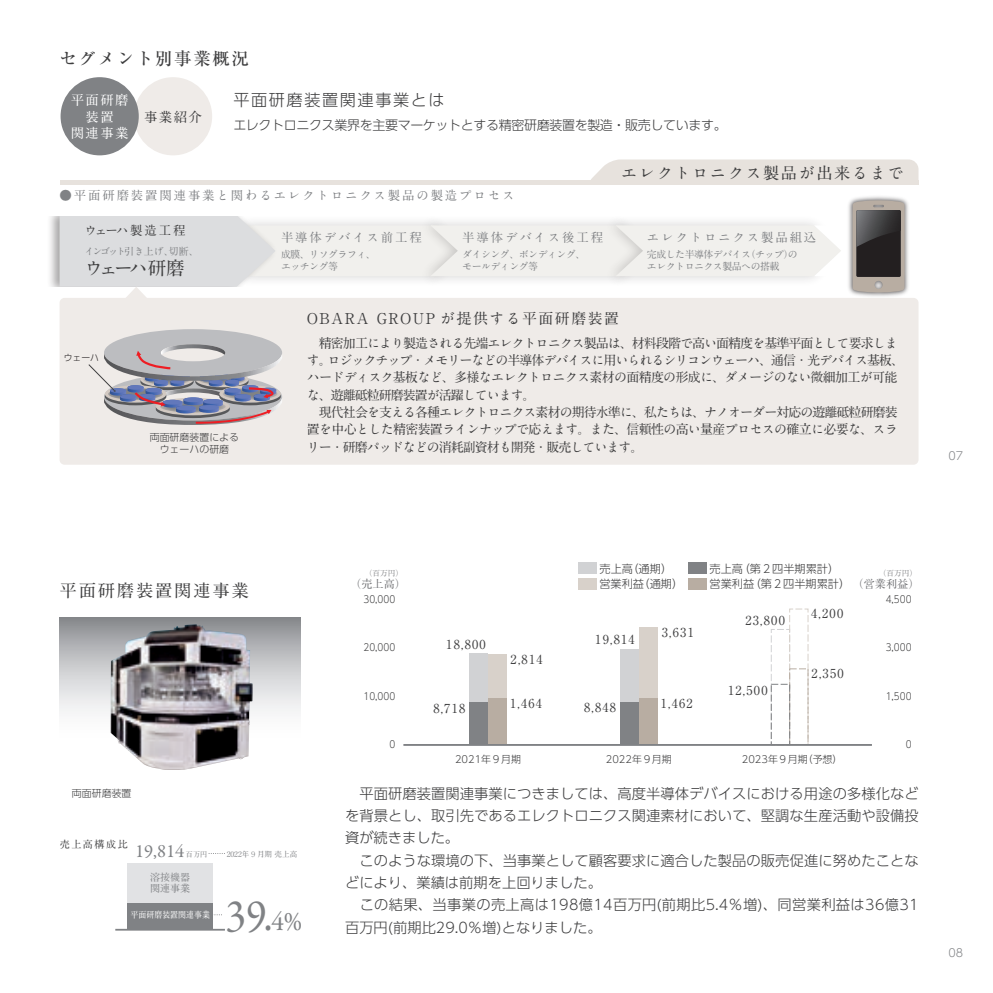
<style>
.page{position:relative;width:993px;height:993px;background:#fff}
.page>*{position:absolute;margin:0;border:0;box-sizing:border-box;transform-origin:0 0}
.t1{font:45.5px "Garamond Premr Pro";color:#808285;scale:.94 1}
.t2{font:700 18.55px "A1 Mincho Std";letter-spacing:-.2em;color:#3e3e3f}
.t3{font:18.55px "Garamond Premr Pro";color:#808285}
.t4{font:500 17.32px "Ryumin Pro";letter-spacing:.1em;color:#3e3e3f}
.t5{font:700 17.32px "A1 Mincho Std";letter-spacing:.1em;color:#3e3e3f}
.t6{font:700 16.1px "A1 Mincho Std";letter-spacing:.1em;color:#3e3e3f}
.t7{font:300 16.1px "UD Shin Go Pro";letter-spacing:.1em;color:#3e3e3f}
.t8{font:700 14.88px "A1 Mincho Std";letter-spacing:.1em;color:#3e3e3f}
.t9{font:300 14.17px/22.4px "UD Shin Go Pro";letter-spacing:.005em;color:#3e3e3f}
.t10{font:700 13.47px/16.8px "A1 Mincho Std";letter-spacing:.1em;color:#fff;text-align:center}
.t11{font:700 13.47px "A1 Mincho Std";color:#3e3e3f}
.t12{font:700 12.95px/17.3px "A1 Mincho Std";letter-spacing:-.075em;color:#3e3e3f}
.t13{font:300 12.95px "UD Shin Go Pro";letter-spacing:-.03em;color:#3e3e3f}
.t14{font:700 12.42px "A1 Mincho Std";letter-spacing:.15em;color:#808285}
.t15{font:12.42px "Ryumin Pro";letter-spacing:.1em;color:#3e3e3f}
.t16{font:700 12.42px "A1 Mincho Std";letter-spacing:.15em;color:#3e3e3f}
.t17{font:300 11.2px/15.8px "UD Shin Go Pro";color:#3e3e3f}
.t18{font:11.2px "Ryumin Pro";color:#6c6d70}
.t19{font:300 11.2px "UD Shin Go Pro";color:#808285}
.t20{font:700 10.15px/10.8px "A1 Mincho Std";color:#808285}
.t21{font:700 10.15px "A1 Mincho Std";letter-spacing:.15em;color:#3e3e3f}
.t22{font:700 9.97px/11.2px "A1 Mincho Std";letter-spacing:-.05em;color:#808285}
.t23{font:300 9.97px/12.4px "UD Shin Go Pro";color:#3e3e3f;text-align:center}
.t24{font:300 9.97px "UD Shin Go Pro";color:#3e3e3f;scale:.9 1}
.t25{font:700 9.97px "A1 Mincho Std";letter-spacing:-.2em;color:#808285}
.t26{font:700 8.75px "A1 Mincho Std";color:#fff;scale:.9 1}
.t27{font:300 8.75px "UD Shin Go Pro";color:#231f20}
.t28{font:300 7.7px "Ryumin Pro";color:#6c6d70}
.t29{font:700 7.52px "A1 Mincho Std";color:#808285}
.t30{font:700 7px "A1 Mincho Std";color:#808285}
.s1{font-size:27.12px}
.s2{font-family:"Ryumin Pro";font-weight:400;color:#6c6d70}
</style>
<div class="page">
<svg style="left:591px;top:159px;width:327px;height:21px"></svg>
<div style="left:60px;top:180px;width:858px;height:5px;background:#e7e2dd"></div>
<div style="left:134px;top:77px;width:78px;height:78px;background:#efebe8;border-radius:50%"></div>
<div style="left:61px;top:77px;width:78px;height:78px;background:#808285;border-radius:50%"></div>
<div style="left:46px;top:207px;width:232px;height:88px;background:#231f20;opacity:.4"></div>
<img style="left:852px;top:196px;width:57px;height:98px">
<div style="left:31px;top:195px;width:233px;height:20px;background:#fff"></div>
<div style="left:31px;top:286px;width:233px;height:13px;background:#fff"></div>
<div style="left:60px;top:298px;width:858px;height:166px;background:#efebe8;border-radius:5px"></div>
<svg style="left:88px;top:329px;width:194px;height:96px"></svg>
<svg style="left:60px;top:200px;width:844px;height:101px"></svg>
<div style="left:577px;top:562px;width:19px;height:12px;background:#d1d2d4"></div>
<div style="left:577px;top:578px;width:19px;height:12px;background:#d8d1ca"></div>
<div style="left:687px;top:562px;width:19px;height:12px;background:#808285"></div>
<div style="left:687px;top:578px;width:19px;height:12px;background:#b8ada2"></div>
<svg style="left:771px;top:608px;width:37px;height:134px"></svg>
<div style="left:788px;top:668px;width:20px;height:76px;border:1px dashed #b8ada2"></div>
<div style="left:770px;top:683px;width:19px;height:62px;border:1px dashed #808285"></div>
<div style="left:620px;top:648px;width:18px;height:96px;background:#d1d2d4"></div>
<div style="left:638px;top:627px;width:19px;height:117px;background:#d8d1ca"></div>
<div style="left:638px;top:697px;width:19px;height:47px;background:#b8ada2"></div>
<div style="left:620px;top:701px;width:18px;height:43px;background:#808285"></div>
<div style="left:469px;top:653px;width:19px;height:91px;background:#d1d2d4"></div>
<div style="left:488px;top:653px;width:18px;height:91px;background:#d8d1ca"></div>
<div style="left:488px;top:697px;width:18px;height:47px;background:#b8ada2"></div>
<div style="left:469px;top:702px;width:19px;height:42px;background:#808285"></div>
<hr style="left:403px;top:743px;width:468px;height:2px;background:#808285">
<div style="left:127px;top:862px;width:86px;height:67px;background:#e1e2e4"></div>
<div style="left:127px;top:903px;width:86px;height:26px;background:#808285"></div>
<hr style="left:115px;top:928px;width:110px;height:2px;background:#808285">
<svg style="left:60px;top:617px;width:241px;height:153px"></svg>
<img style="left:111px;top:624px;width:142px;height:145px">
<h3 class="t4" style="left:60px;top:45px;width:191px">セグメント別事業概況</h3>
<p class="t10" style="left:71px;top:89px;width:59px">平面研磨装置<br>関連事業</p>
<p class="t11" style="left:144px;top:105px;width:59px">事業紹介</p>
<p class="t7" style="left:233px;top:87px;width:213px">平面研磨装置関連事業とは</p>
<p class="t13" style="left:233px;top:115px;width:494px">エレクトロニクス業界を主要マーケットとする精密研磨装置を製造・販売しています。</p>
<p class="t6" style="left:621px;top:159px;width:284px">エレクトロニクス製品が出来るまで</p>
<p class="t14" style="left:60px;top:185px;width:456px">●平面研磨装置関連事業と関わるエレクトロニクス製品の製造プロセス</p>
<p class="t16" style="left:84px;top:220px;width:103px">ウェーハ製造工程</p>
<p class="t25" style="left:84px;top:243px;width:116px">インゴット引き上げ、切断、</p>
<h2 class="t2" style="left:84px;top:253px;width:102px">ウェーハ研磨</h2>
<p class="t14" style="left:281px;top:227px;width:142px">半導体デバイス前工程</p>
<p class="t22" style="left:281px;top:248px;width:96px">成膜、リソグラフィ、エッチング等</p>
<p class="t14" style="left:462px;top:227px;width:142px">半導体デバイス後工程</p>
<p class="t22" style="left:462px;top:248px;width:125px">ダイシング、ボンディング、モールディング等</p>
<p class="t14" style="left:646px;top:227px;width:171px">エレクトロニクス製品組込</p>
<p class="t22" style="left:646px;top:248px;width:152px">完成した半導体デバイス（チップ）のエレクトロニクス製品への搭載</p>
<p class="t27" style="left:64px;top:350px;width:37px">ウェーハ</p>
<p class="t23" style="left:150px;top:430px;width:91px">両面研磨装置によるウェーハの研磨</p>
<p class="t8" style="left:307px;top:306px;width:313px">OBARA GROUP が提供する平面研磨装置</p>
<p class="t12" style="left:307px;top:332px;width:598px">　精密加工により製造される先端エレクトロニクス製品は、材料段階で高い面精度を基準平面として要求します。ロジックチップ・メモリーなどの半導体デバイスに用いられるシリコンウェーハ、通信・光デバイス基板、ハードディスク基板など、多様なエレクトロニクス素材の面精度の形成に、ダメージのない微細加工が可能な、遊離砥粒研磨装置が活躍しています。<br>　現代社会を支える各種エレクトロニクス素材の期待水準に、私たちは、ナノオーダー対応の遊離砥粒研磨装置を中心とした精密装置ラインナップで応えます。また、信頼性の高い量産プロセスの確立に必要な、スラリー・研磨パッドなどの消耗副資材も開発・販売しています。</p>
<p class="t19" style="left:948px;top:447px;width:16px">07</p>
<h3 class="t5" style="left:60px;top:576px;width:191px">平面研磨装置関連事業</h3>
<p class="t23" style="left:72px;top:786px;width:61px">両面研磨装置</p>
<p class="t21" style="left:60px;top:835px;width:70px">売上高構成比</p>
<h2 class="t3" style="left:135px;top:839px;width:51px">19,814</h2>
<p class="t30" style="left:186px;top:848px;width:23px">百万円</p>
<p class="t29" style="left:227px;top:847px;width:72px">2022年９月期 売上高</p>
<p class="t20" style="left:150px;top:870px;width:42px">溶接機器関連事業</p>
<p class="t26" style="left:130px;top:907px;width:90px">平面研磨装置関連事業</p>
<h1 class="t1" style="left:225px;top:887px;width:83px">39.<span class="s1">4%</span></h1>
<p class="t17" style="left:584px;top:560px;width:100px">　 売上高（通期）　 営業利益（通期）</p>
<p class="t17" style="left:694px;top:560px;width:226px">　 売上高（第２四半期累計）<br>　 営業利益（第２四半期累計）<span class="s2">（営業利益）</span></p>
<p class="t28" style="left:365px;top:566px;width:40px">（百万円）</p>
<p class="t28" style="left:878px;top:566px;width:40px">（百万円）</p>
<p class="t18" style="left:350px;top:575px;width:57px">（売上高）</p>
<p class="t24" style="left:363px;top:590px;width:37px">30,000</p>
<p class="t24" style="left:885px;top:590px;width:30px">4,500</p>
<p class="t24" style="left:885px;top:639px;width:30px">3,000</p>
<p class="t24" style="left:885px;top:687px;width:30px">1,500</p>
<p class="t24" style="left:905px;top:735px;width:8px">0</p>
<p class="t15" style="left:810px;top:603px;width:34px">4,200</p>
<p class="t15" style="left:745px;top:610px;width:41px">23,800</p>
<p class="t15" style="left:661px;top:622px;width:34px">3,631</p>
<p class="t15" style="left:595px;top:629px;width:41px">19,814</p>
<p class="t15" style="left:446px;top:634px;width:41px">18,800</p>
<p class="t24" style="left:363px;top:639px;width:37px">20,000</p>
<p class="t15" style="left:510px;top:649px;width:34px">2,814</p>
<p class="t15" style="left:811px;top:663px;width:34px">2,350</p>
<p class="t15" style="left:727px;top:680px;width:41px">12,500</p>
<p class="t24" style="left:363px;top:687px;width:37px">10,000</p>
<p class="t15" style="left:433px;top:698px;width:34px">8,718</p>
<p class="t15" style="left:510px;top:693px;width:34px">1,464</p>
<p class="t15" style="left:584px;top:697px;width:34px">8,848</p>
<p class="t15" style="left:660px;top:693px;width:34px">1,462</p>
<p class="t24" style="left:389px;top:736px;width:8px">0</p>
<p class="t23" style="left:455px;top:752px;width:67px">2021年９月期</p>
<p class="t23" style="left:605px;top:752px;width:67px">2022年９月期</p>
<p class="t23" style="left:741px;top:752px;width:102px">2023年９月期（予想）</p>
<p class="t9" style="left:345px;top:781px;width:575px">　平面研磨装置関連事業につきましては、高度半導体デバイスにおける用途の多様化などを背景とし、取引先であるエレクトロニクス関連素材において、堅調な生産活動や設備投資が続きました。<br>　このような環境の下、当事業として顧客要求に適合した製品の販売促進に努めたことなどにより、業績は前期を上回りました。<br>　この結果、当事業の売上高は198億14百万円(前期比5.4％増)、同営業利益は36億31百万円(前期比29.0％増)となりました。</p>
<p class="t19" style="left:948px;top:943px;width:16px">08</p>
</div>
